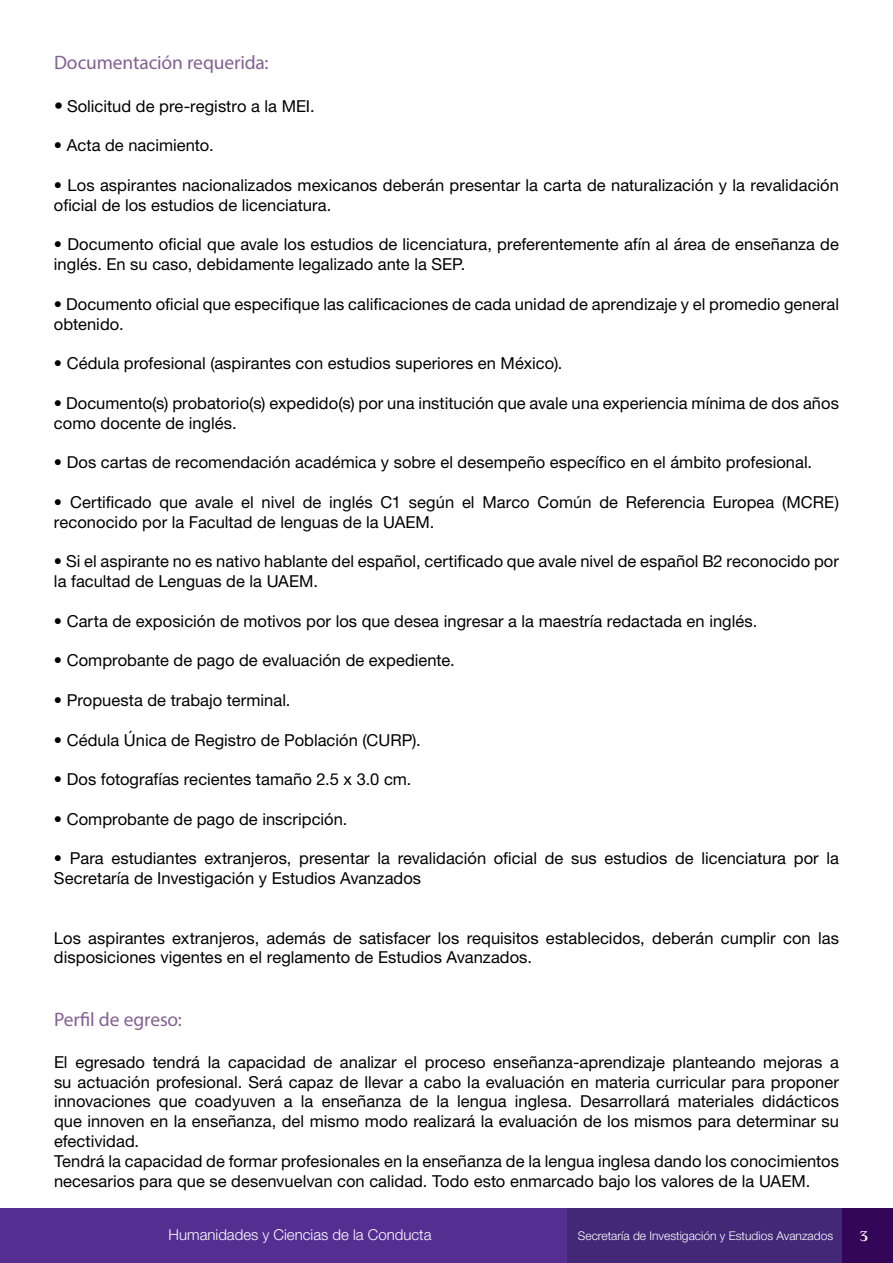
<style>
.page{position:relative;width:893px;height:1263px;background:#fff}
.page>*{position:absolute;margin:0;border:0;box-sizing:border-box;transform-origin:0 0}
.t1{font:19.5px "Myriad Pro";letter-spacing:-.005em;color:#836192}
.t2{font:16.5px/19.8px "Helvetica Neue LT Pro";letter-spacing:.005em;color:#000}
.t3{font:300 15px "Helvetica Neue LT Pro";color:#fff}
.t4{font:700 15px "Philosopher";color:#fff}
.t5{font:300 12px "Helvetica Neue LT Pro";color:#fff}
.s1{font-weight:100;font-stretch:expanded;font-size:18px}
</style>
<div class="page">
<div style="left:0;top:1208px;width:568px;height:55px;background:#542e91"></div>
<div style="left:567px;top:1208px;width:275px;height:55px;background:#442878"></div>
<div style="left:842px;top:1208px;width:51px;height:55px;background:#330658"></div>
<p class="t1" style="left:54px;top:50px;width:216px">Documentación requerida:</p>
<p class="t2" style="left:54px;top:96px;width:262px"><span class="s1">•</span> Solicitud de pre-registro a la MEI.</p>
<p class="t2" style="left:54px;top:135px;width:161px">• Acta de nacimiento.</p>
<p class="t2" style="left:54px;top:175px;width:786px">• Los aspirantes nacionalizados mexicanos deberán presentar la carta de naturalización y la revalidación oficial de los estudios de licenciatura.</p>
<p class="t2" style="left:54px;top:234px;width:786px">• Documento oficial que avale los estudios de licenciatura, preferentemente afín al área de enseñanza de inglés. En su caso, debidamente legalizado ante la SEP.</p>
<p class="t2" style="left:54px;top:294px;width:786px">• Documento oficial que especifique las calificaciones de cada unidad de aprendizaje y el promedio general obtenido.</p>
<p class="t2" style="left:54px;top:353px;width:510px">• Cédula profesional (aspirantes con estudios superiores en México).</p>
<p class="t2" style="left:54px;top:393px;width:786px">• Documento(s) probatorio(s) expedido(s) por una institución que avale una experiencia mínima de dos años como docente de inglés.</p>
<p class="t2" style="left:54px;top:452px;width:760px">• Dos cartas de recomendación académica y sobre el desempeño específico en el ámbito profesional.</p>
<p class="t2" style="left:54px;top:492px;width:786px">• Certificado que avale el nivel de inglés C1 según el Marco Común de Referencia Europea (MCRE) reconocido por la Facultad de lenguas de la UAEM.</p>
<p class="t2" style="left:54px;top:551px;width:786px">• Si el aspirante no es nativo hablante del español, certificado que avale nivel de español B2 reconocido por la facultad de Lenguas de la UAEM.</p>
<p class="t2" style="left:54px;top:610px;width:705px">• Carta de exposición de motivos por los que desea ingresar a la maestría redactada en inglés.</p>
<p class="t2" style="left:54px;top:650px;width:402px">• Comprobante de pago de evaluación de expediente.</p>
<p class="t2" style="left:54px;top:690px;width:238px">• Propuesta de trabajo terminal.</p>
<p class="t2" style="left:54px;top:729px;width:368px">• Cédula Única de Registro de Población (CURP).</p>
<p class="t2" style="left:54px;top:769px;width:359px">• Dos fotografías recientes tamaño 2.5 x 3.0 cm.</p>
<p class="t2" style="left:54px;top:808px;width:295px">• Comprobante de pago de inscripción.</p>
<p class="t2" style="left:54px;top:848px;width:786px">• Para estudiantes extranjeros, presentar la revalidación oficial de sus estudios de licenciatura por la<br>Secretaría de Investigación y Estudios Avanzados</p>
<p class="t2" style="left:54px;top:927px;width:786px">Los aspirantes extranjeros, además de satisfacer los requisitos establecidos, deberán cumplir con las disposiciones vigentes en el reglamento de Estudios Avanzados.</p>
<p class="t1" style="left:54px;top:1008px;width:129px">Perfil de egreso:</p>
<p class="t2" style="left:54px;top:1051px;width:786px">El egresado tendrá la capacidad de analizar el proceso enseñanza-aprendizaje planteando mejoras a su actuación profesional. Será capaz de llevar a cabo la evaluación en materia curricular para proponer innovaciones que coadyuven a la enseñanza de la lengua inglesa. Desarrollará materiales didácticos que innoven en la enseñanza, del mismo modo realizará la evaluación de los mismos para determinar su efectividad.<br>Tendrá la capacidad de formar profesionales en la enseñanza de la lengua inglesa dando los conocimientos necesarios para que se desenvuelvan con calidad. Todo esto enmarcado bajo los valores de la UAEM.</p>
<p class="t3" style="left:169px;top:1225px;width:264px">Humanidades y Ciencias de la Conducta</p>
<p class="t5" style="left:578px;top:1228px;width:257px">Secretaría de Investigación y Estudios Avanzados</p>
<p class="t4" style="left:860px;top:1228px;width:10px">3</p>
</div>
